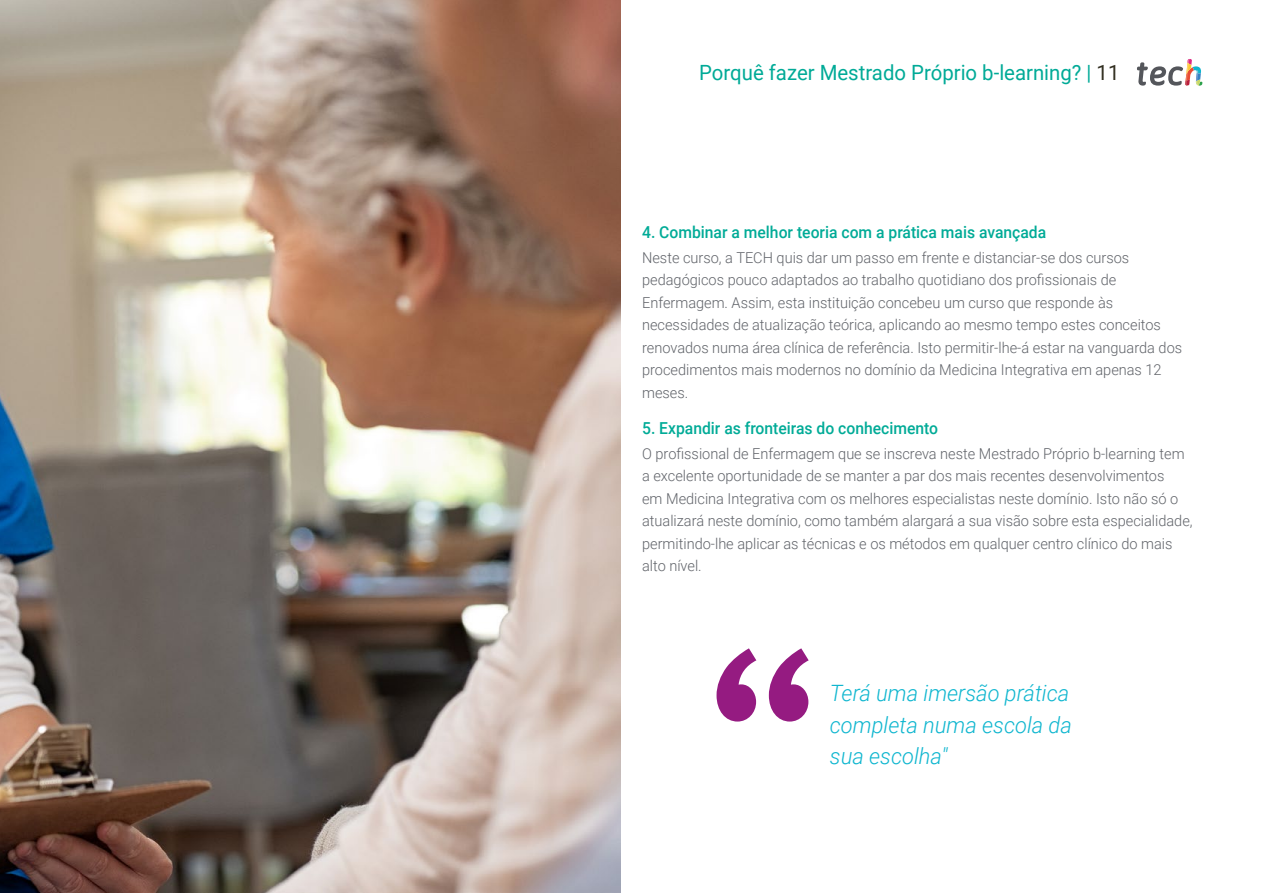
<style>
.page{position:relative;width:1263px;height:893px;background:#fff}
.page>*{position:absolute;margin:0;border:0;box-sizing:border-box;transform-origin:0 0}
.t1{font:italic 300 22.5px/31.5px "Roboto";color:#0fb6cf;text-align:justify}
.t2{font:21px "Roboto";color:#00aa97}
.t3{font:500 16.5px "Roboto";color:#00ab97;scale:.95 1}
.t4{font:300 15px/22.5px "Roboto";color:#61646a}
.s1{color:#312e20}
</style>
<div class="page">
<svg style="left:1137px;top:59px;width:65px;height:27px"></svg>
<svg style="left:716px;top:648px;width:93px;height:74px"></svg>
<img style="left:0;top:0;width:621px;height:893px">
<h2 class="t2" style="left:699px;top:57px;width:422px">Porquê fazer Mestrado Próprio b-learning? | <span class="s1">11</span></h2>
<p class="t3" style="left:642px;top:221px;width:427px">4. Combinar a melhor teoria com a prática mais avançada</p>
<p class="t4" style="left:642px;top:246px;width:542px">Neste curso, a TECH quis dar um passo em frente e distanciar-se dos cursos pedagógicos pouco adaptados ao trabalho quotidiano dos profissionais de Enfermagem. Assim, esta instituição concebeu um curso que responde às necessidades de atualização teórica, aplicando ao mesmo tempo estes conceitos renovados numa área clínica de referência. Isto permitir-lhe-á estar na vanguarda dos procedimentos mais modernos no domínio da Medicina Integrativa em apenas 12 meses.</p>
<p class="t3" style="left:642px;top:417px;width:313px">5. Expandir as fronteiras do conhecimento</p>
<p class="t4" style="left:642px;top:442px;width:552px">O profissional de Enfermagem que se inscreva neste Mestrado Próprio b-learning tem a excelente oportunidade de se manter a par dos mais recentes desenvolvimentos<br>em Medicina Integrativa com os melhores especialistas neste domínio. Isto não só o atualizará neste domínio, como também alargará a sua visão sobre esta especialidade, permitindo-lhe aplicar as técnicas e os métodos em qualquer centro clínico do mais alto nível.</p>
<h1 class="t1" style="left:830px;top:676px;width:243px">Terá uma imersão prática completa numa escola da sua escolha"</h1>
</div>
